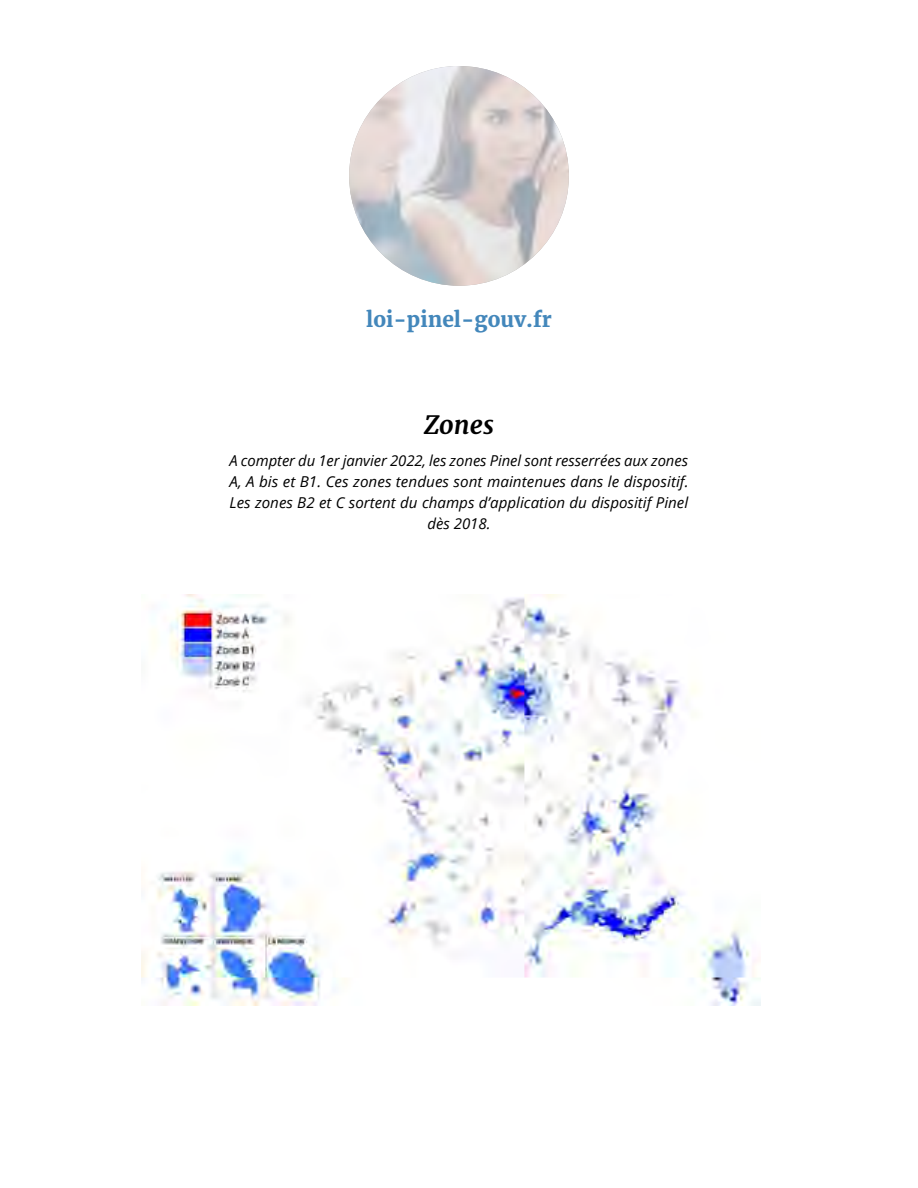
<style>
.page{position:relative;width:918px;height:1188px;background:#fff}
.page>*{position:absolute;margin:0;border:0;box-sizing:border-box;transform-origin:0 0}
.t1{font:italic 700 25.5px "Merriweather";color:#000}
.t2{font:700 21px "Merriweather";color:#4387bb}
.t3{font:italic 15px/21.3px "Open Sans";color:#000;text-align:center}
</style>
<div class="page">
<img style="left:349px;top:66px;width:220px;height:220px;border-radius:110px">
<img style="left:141px;top:594px;width:620px;height:411px">
<h2 class="t2" style="left:366px;top:306px;width:187px">loi-pinel-gouv.fr</h2>
<h1 class="t1" style="left:424px;top:407px;width:71px">Zones</h1>
<p class="t3" style="left:230px;top:449px;width:460px">A compter du 1er janvier 2022, les zones Pinel sont resserrées aux zones A, A bis et B1. Ces zones tendues sont maintenues dans le dispositif.<br>Les zones B2 et C sortent du champs d’application du dispositif Pinel dès 2018.</p>
</div>
